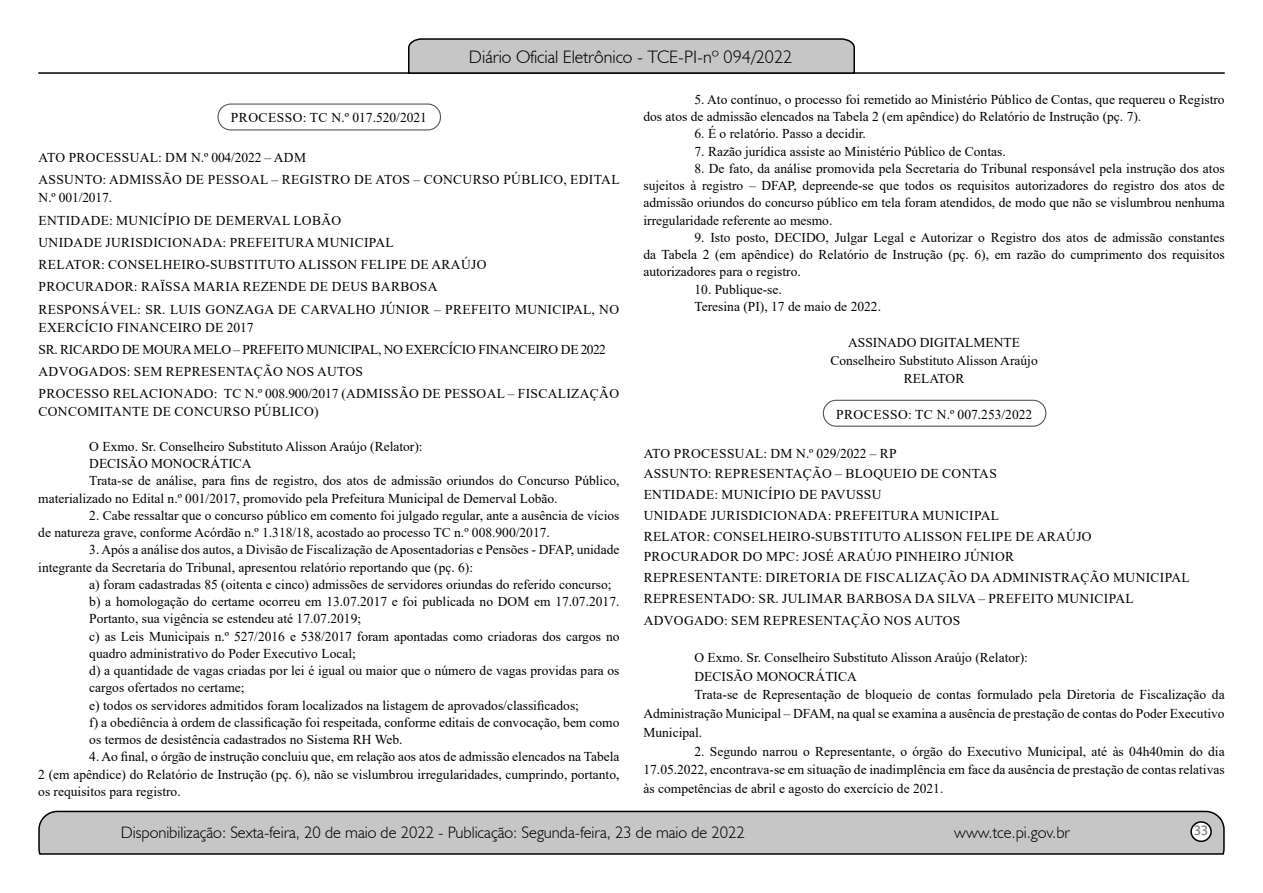
<style>
.page{position:relative;width:1263px;height:893px;background:#fff}
.page>*{position:absolute;margin:0;border:0;box-sizing:border-box;transform-origin:0 0}
.t1{font:300 18px "Humanist 521 BT";color:#000}
.t2{font:300 16.5px "Humanist 521 BT";color:#000}
.t3{font:15px "Estrangelo Edessa";color:#808080}
.t4{font:13.5px/17.2px "Times New Roman";color:#000}
.t5{font:13.5px/22.2px "Times New Roman";letter-spacing:.025em;color:#000}
.t6{font:13.5px "Times New Roman";letter-spacing:.035em;color:#000}
</style>
<div class="page">
<svg style="left:38px;top:810px;width:1187px;height:45px;background:#b9b9b9"></svg>
<div style="left:1191px;top:822px;width:20px;height:19px;background:#fff;border-radius:50%"></div>
<div style="left:1190px;top:821px;width:22px;height:21px;border:2px solid #000;border-radius:50%"></div>
<hr style="left:38px;top:72px;width:1187px;height:2px;background:#000">
<svg style="left:407px;top:38px;width:449px;height:36px;background:#b4b4b4"></svg>
<div style="left:217px;top:104px;width:224px;height:27px;border:1px solid #575756;border-radius:13px"></div>
<div style="left:823px;top:400px;width:223px;height:27px;border:1px solid #575756;border-radius:13px"></div>
<h1 class="t1" style="left:469px;top:46px;width:325px">Diário Oficial Eletrônico - TCE-PI-nº 094/2022</h1>
<p class="t6" style="left:231px;top:108px;width:198px">PROCESSO: TC N.º 017.520/2021</p>
<p class="t5" style="left:39px;top:146px;width:583px">ATO PROCESSUAL: DM N.º 004/2022 – ADM<br>ASSUNTO: ADMISSÃO DE PESSOAL – REGISTRO DE ATOS – CONCURSO PÚBLICO, EDITAL</p>
<p class="t5" style="left:39px;top:186px;width:582px">N.º 001/2017.<br>ENTIDADE: MUNICÍPIO DE DEMERVAL LOBÃO<br>UNIDADE JURISDICIONADA: PREFEITURA MUNICIPAL<br>RELATOR: CONSELHEIRO-SUBSTITUTO ALISSON FELIPE DE ARAÚJO<br>PROCURADOR: RAÏSSA MARIA REZENDE DE DEUS BARBOSA<br>RESPONSÁVEL: SR. LUIS GONZAGA DE CARVALHO JÚNIOR – PREFEITO MUNICIPAL, NO</p>
<p class="t5" style="left:39px;top:315px;width:582px">EXERCÍCIO FINANCEIRO DE 2017<br>SR. RICARDO DE MOURA MELO – PREFEITO MUNICIPAL, NO EXERCÍCIO FINANCEIRO DE 2022<br>ADVOGADOS: SEM REPRESENTAÇÃO NOS AUTOS<br>PROCESSO RELACIONADO: TC N.º 008.900/2017 (ADMISSÃO DE PESSOAL – FISCALIZAÇÃO</p>
<p class="t5" style="left:39px;top:400px;width:281px">CONCOMITANTE DE CONCURSO PÚBLICO)</p>
<p class="t4" style="left:89px;top:437px;width:335px">O Exmo. Sr. Conselheiro Substituto Alisson Araújo (Relator):</p>
<p class="t4" style="left:89px;top:454px;width:164px">DECISÃO MONOCRÁTICA</p>
<p class="t4" style="left:89px;top:472px;width:532px">Trata-se de análise, para fins de registro, dos atos de admissão oriundos do Concurso Público,</p>
<p class="t4" style="left:38px;top:489px;width:521px">materializado no Edital n.º 001/2017, promovido pela Prefeitura Municipal de Demerval Lobão.</p>
<p class="t4" style="left:38px;top:506px;width:583px;text-indent:51px">2. Cabe ressaltar que o concurso público em comento foi julgado regular, ante a ausência de vícios de natureza grave, conforme Acórdão n.º 1.318/18, acostado ao processo TC n.º 008.900/2017.</p>
<p class="t4" style="left:38px;top:541px;width:583px;text-indent:51px">3. Após a análise dos autos, a Divisão de Fiscalização de Aposentadorias e Pensões - DFAP, unidade integrante da Secretaria do Tribunal, apresentou relatório reportando que (pç. 6):</p>
<p class="t4" style="left:89px;top:575px;width:532px">a) foram cadastradas 85 (oitenta e cinco) admissões de servidores oriundas do referido concurso; b) a homologação do certame ocorreu em 13.07.2017 e foi publicada no DOM em 17.07.2017.<br>Portanto, sua vigência se estendeu até 17.07.2019;<br>c) as Leis Municipais n.º 527/2016 e 538/2017 foram apontadas como criadoras dos cargos no quadro administrativo do Poder Executivo Local;<br>d) a quantidade de vagas criadas por lei é igual ou maior que o número de vagas providas para os cargos ofertados no certame;<br>e) todos os servidores admitidos foram localizados na listagem de aprovados/classificados;<br>f) a obediência à ordem de classificação foi respeitada, conforme editais de convocação, bem como os termos de desistência cadastrados no Sistema RH Web.</p>
<p class="t4" style="left:38px;top:748px;width:583px;text-align:justify;text-indent:51px">4. Ao final, o órgão de instrução concluiu que, em relação aos atos de admissão elencados na Tabela 2 (em apêndice) do Relatório de Instrução (pç. 6), não se vislumbrou irregularidades, cumprindo, portanto, os requisitos para registro.</p>
<p class="t4" style="left:643px;top:90px;width:583px;text-indent:51px">5. Ato contínuo, o processo foi remetido ao Ministério Público de Contas, que requereu o Registro dos atos de admissão elencados na Tabela 2 (em apêndice) do Relatório de Instrução (pç. 7).</p>
<p class="t4" style="left:694px;top:125px;width:173px">6. É o relatório. Passo a decidir.</p>
<p class="t4" style="left:694px;top:142px;width:313px">7. Razão jurídica assiste ao Ministério Público de Contas.</p>
<p class="t4" style="left:643px;top:159px;width:583px;text-align:justify;text-indent:51px">8. De fato, da análise promovida pela Secretaria do Tribunal responsável pela instrução dos atos sujeitos à registro – DFAP, depreende-se que todos os requisitos autorizadores do registro dos atos de admissão oriundos do concurso público em tela foram atendidos, de modo que não se vislumbrou nenhuma irregularidade referente ao mesmo.</p>
<p class="t4" style="left:643px;top:228px;width:583px;text-align:justify;text-indent:51px">9. Isto posto, DECIDO, Julgar Legal e Autorizar o Registro dos atos de admissão constantes da Tabela 2 (em apêndice) do Relatório de Instrução (pç. 6), em razão do cumprimento dos requisitos autorizadores para o registro.</p>
<p class="t4" style="left:694px;top:280px;width:188px">10. Publique-se.<br>Teresina (PI), 17 de maio de 2022.</p>
<p class="t4" style="left:830px;top:333px;width:209px;line-height:18px;text-align:center">ASSINADO DIGITALMENTE<br>Conselheiro Substituto Alisson Araújo<br>RELATOR</p>
<p class="t6" style="left:836px;top:405px;width:198px">PROCESSO: TC N.º 007.253/2022</p>
<p class="t5" style="left:644px;top:442px;width:547px;line-height:20.7px">ATO PROCESSUAL: DM N.º 029/2022 – RP<br>ASSUNTO: REPRESENTAÇÃO – BLOQUEIO DE CONTAS<br>ENTIDADE: MUNICÍPIO DE PAVUSSU<br>UNIDADE JURISDICIONADA: PREFEITURA MUNICIPAL<br>RELATOR: CONSELHEIRO-SUBSTITUTO ALISSON FELIPE DE ARAÚJO PROCURADOR DO MPC: JOSÉ ARAÚJO PINHEIRO JÚNIOR<br>REPRESENTANTE: DIRETORIA DE FISCALIZAÇÃO DA ADMINISTRAÇÃO MUNICIPAL REPRESENTADO: SR. JULIMAR BARBOSA DA SILVA – PREFEITO MUNICIPAL</p>
<p class="t5" style="left:644px;top:609px;width:318px">ADVOGADO: SEM REPRESENTAÇÃO NOS AUTOS</p>
<p class="t4" style="left:694px;top:648px;width:335px">O Exmo. Sr. Conselheiro Substituto Alisson Araújo (Relator):</p>
<p class="t4" style="left:694px;top:667px;width:164px">DECISÃO MONOCRÁTICA</p>
<p class="t4" style="left:694px;top:686px;width:532px">Trata-se de Representação de bloqueio de contas formulado pela Diretoria de Fiscalização da</p>
<p class="t4" style="left:643px;top:704px;width:583px">Administração Municipal – DFAM, na qual se examina a ausência de prestação de contas do Poder Executivo</p>
<p class="t4" style="left:643px;top:723px;width:60px">Municipal.</p>
<p class="t4" style="left:643px;top:741px;width:583px;line-height:18.8px;text-align:justify;text-indent:51px">2. Segundo narrou o Representante, o órgão do Executivo Municipal, até às 04h40min do dia 17.05.2022, encontrava-se em situação de inadimplência em face da ausência de prestação de contas relativas às competências de abril e agosto do exercício de 2021.</p>
<p class="t2" style="left:121px;top:822px;width:626px">Disponibilização: Sexta-feira, 20 de maio de 2022 - Publicação: Segunda-feira, 23 de maio de 2022</p>
<p class="t2" style="left:954px;top:822px;width:117px">www.tce.pi.gov.br</p>
<p class="t3" style="left:1194px;top:823px;width:16px">33</p>
</div>
